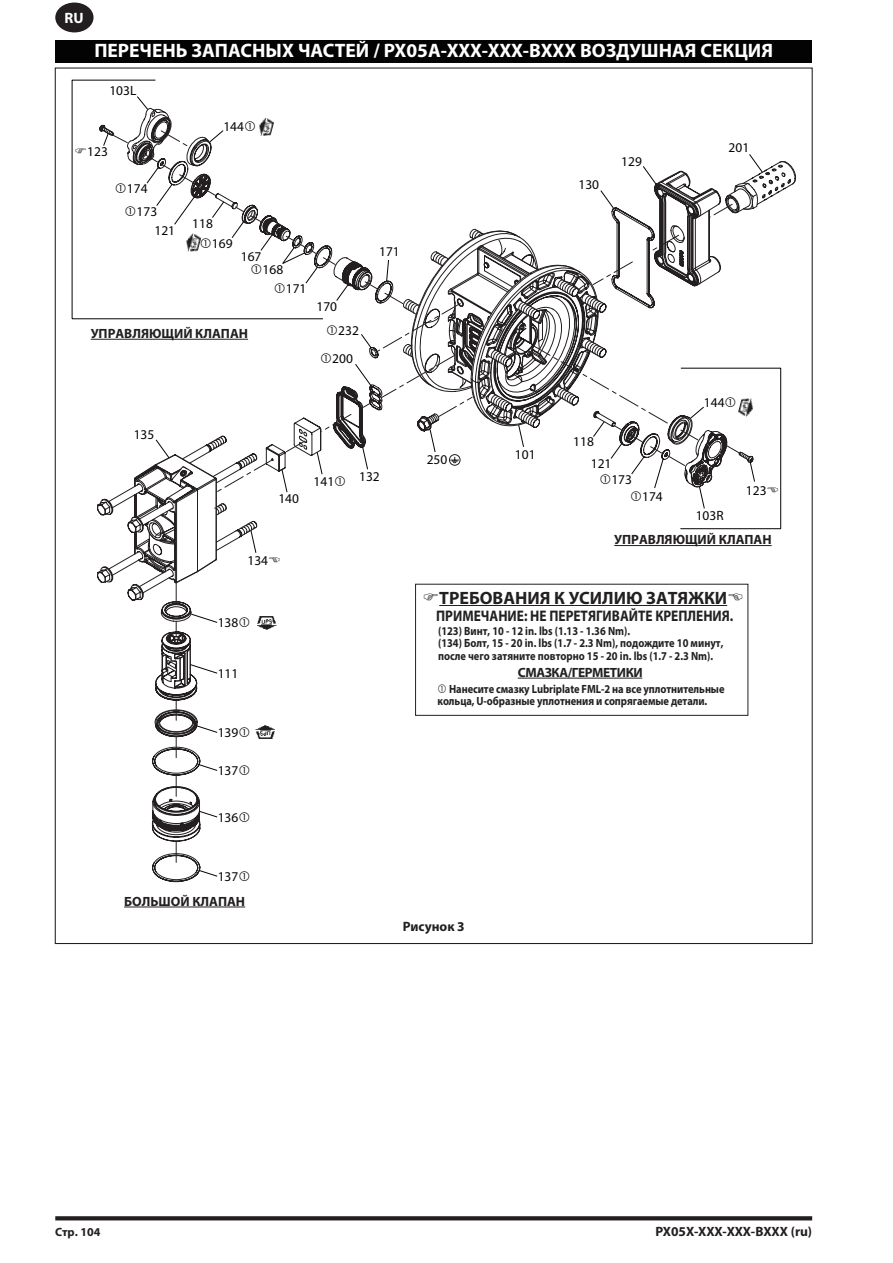
<style>
.page{position:relative;width:893px;height:1263px;background:#fff}
.page>*{position:absolute;margin:0;border:0;box-sizing:border-box;transform-origin:0 0}
.t1{font:700 19.5px "Myriad Pro";color:#fff}
.t2{font:700 17.85px "Myriad Pro";color:#232020}
.t3{font:700 15.3px "Myriad Pro";color:#232020;scale:.87 1}
.t4{font:700 15px "Myriad Pro";color:#fff}
.t5{font:13.5px/22.5px "Myriad Pro";color:#050504}
.t6{font:700 13.5px "Myriad Pro";color:#231f20}
.t7{font:700 13.5px "Myriad Pro";letter-spacing:-.03em;color:#232020}
.t8{font:700 12px/12.6px "Myriad Pro";letter-spacing:-.005em;color:#232020;scale:.87 1}
.t9{font:700 12px "Myriad Pro";color:#231f20}
</style>
<div class="page">
<svg style="left:55px;top:1216px;width:757px;height:4px;background:#2e2b2c"></svg>
<div style="left:55px;top:3px;width:39px;height:29px;background:#231f20;border-radius:50%"></div>
<div style="left:55px;top:40px;width:757px;height:23px;background:#030303"></div>
<svg style="left:151px;top:207px;width:589px;height:659px"></svg>
<svg style="left:600px;top:190px;width:14px;height:19px"></svg>
<svg style="left:642px;top:154px;width:154px;height:132px"></svg>
<svg style="left:199px;top:870px;width:19px;height:7px"></svg>
<svg style="left:410px;top:226px;width:212px;height:240px"></svg>
<img style="left:735px;top:393px;width:5px;height:5px">
<hr style="left:780px;top:368px;width:1px;height:161px;background:#050504">
<hr style="left:680px;top:528px;width:101px;height:1px;background:#050504">
<hr style="left:681px;top:368px;width:100px;height:1px;background:#050504">
<hr style="left:72px;top:80px;width:1px;height:239px;background:#050504">
<hr style="left:72px;top:80px;width:83px;height:1px;background:#050504">
<hr style="left:72px;top:318px;width:251px;height:1px;background:#050504">
<hr style="left:614px;top:545px;width:158px;height:1px;background:#231f20">
<hr style="left:91px;top:339px;width:157px;height:1px;background:#231f20">
<hr style="left:124px;top:907px;width:121px;height:1px;background:#231f20">
<hr style="left:518px;top:678px;width:124px;height:1px;background:#232020">
<hr style="left:439px;top:605px;width:288px;height:1px;background:#232020">
<svg style="left:601px;top:474px;width:9px;height:10px"></svg>
<svg style="left:628px;top:398px;width:127px;height:111px"></svg>
<svg style="left:97px;top:96px;width:292px;height:729px"></svg>
<svg style="left:424px;top:593px;width:14px;height:7px"></svg>
<svg style="left:729px;top:593px;width:11px;height:7px"></svg>
<svg style="left:438px;top:684px;width:8px;height:9px"></svg>
<p class="t4" style="left:65px;top:8px;width:21px">RU</p>
<h1 class="t1" style="left:94px;top:37px;width:680px">ПЕРЕЧЕНЬ ЗАПАСНЫХ ЧАСТЕЙ / PX05A-XXX-XXX-BXXX ВОЗДУШНАЯ СЕКЦИЯ</h1>
<p class="t5" style="left:109px;top:79px;width:29px">103L</p>
<p class="t5" style="left:223px;top:115px;width:22px">144</p>
<p class="t5" style="left:87px;top:140px;width:22px">123</p>
<p class="t5" style="left:137px;top:177px;width:22px;text-indent:-10px">174<br>173</p>
<p class="t5" style="left:154px;top:219px;width:22px">121</p>
<p class="t5" style="left:212px;top:213px;width:22px;line-height:20.1px;text-indent:-20px">118<br>169</p>
<p class="t5" style="left:241px;top:245px;width:22px">167</p>
<p class="t5" style="left:263px;top:258px;width:22px">168</p>
<p class="t5" style="left:286px;top:277px;width:22px">171</p>
<p class="t6" style="left:91px;top:325px;width:159px">УПРАВЛЯЮЩИЙ КЛАПАН</p>
<p class="t5" style="left:317px;top:295px;width:22px">170</p>
<p class="t5" style="left:338px;top:319px;width:22px">232</p>
<p class="t5" style="left:332px;top:347px;width:22px">200</p>
<p class="t5" style="left:379px;top:240px;width:22px">171</p>
<p class="t5" style="left:134px;top:423px;width:22px">135</p>
<p class="t5" style="left:278px;top:487px;width:22px">140</p>
<p class="t5" style="left:314px;top:470px;width:22px">141</p>
<p class="t5" style="left:247px;top:549px;width:22px">134</p>
<p class="t5" style="left:218px;top:611px;width:22px">138</p>
<p class="t5" style="left:218px;top:662px;width:22px">111</p>
<p class="t5" style="left:218px;top:721px;width:22px">139</p>
<p class="t5" style="left:218px;top:759px;width:22px">137</p>
<p class="t5" style="left:218px;top:806px;width:22px">136</p>
<p class="t5" style="left:359px;top:465px;width:22px">132</p>
<p class="t5" style="left:578px;top:173px;width:22px">130</p>
<p class="t5" style="left:621px;top:150px;width:22px">129</p>
<p class="t5" style="left:729px;top:136px;width:22px">201</p>
<p class="t5" style="left:427px;top:448px;width:22px">250</p>
<p class="t5" style="left:515px;top:442px;width:22px">101</p>
<p class="t5" style="left:591px;top:431px;width:22px;line-height:21.9px;text-indent:-18px">118<br>121</p>
<p class="t5" style="left:611px;top:468px;width:22px">173</p>
<p class="t5" style="left:642px;top:485px;width:22px">174</p>
<p class="t5" style="left:704px;top:391px;width:22px">144</p>
<p class="t5" style="left:696px;top:504px;width:29px">103R</p>
<p class="t5" style="left:746px;top:479px;width:22px">123</p>
<p class="t6" style="left:614px;top:531px;width:159px">УПРАВЛЯЮЩИЙ КЛАПАН</p>
<h2 class="t2" style="left:439px;top:586px;width:289px">ТРЕБОВАНИЯ К УСИЛИЮ ЗАТЯЖКИ</h2>
<p class="t3" style="left:436px;top:605px;width:343px">ПРИМЕЧАНИЕ: НЕ ПЕРЕТЯГИВАЙТЕ КРЕПЛЕНИЯ.</p>
<p class="t8" style="left:438px;top:624px;width:329px">(123) Винт, 10 - 12 in. lbs (1.13 - 1.36 Nm).<br>(134) Болт, 15 - 20 in. lbs (1.7 - 2.3 Nm), подождите 10 минут, после чего затяните повторно 15 - 20 in. lbs (1.7 - 2.3 Nm).</p>
<p class="t7" style="left:518px;top:663px;width:126px">СМАЗКА/ГЕРМЕТИКИ</p>
<p class="t8" style="left:437px;top:682px;width:331px;text-indent:12px">Нанесите смазку Lubriplate FML-2 на все уплотнительные кольца, U-образные уплотнения и сопрягаемые детали.</p>
<p class="t5" style="left:218px;top:865px;width:22px">137</p>
<p class="t6" style="left:124px;top:892px;width:123px">БОЛЬШОЙ КЛАПАН</p>
<p class="t6" style="left:403px;top:918px;width:64px">Рисунок 3</p>
<p class="t9" style="left:55px;top:1223px;width:47px">Стр. 104</p>
<p class="t6" style="left:655px;top:1223px;width:158px">PX05X-XXX-XXX-BXXX (ru)</p>
</div>
